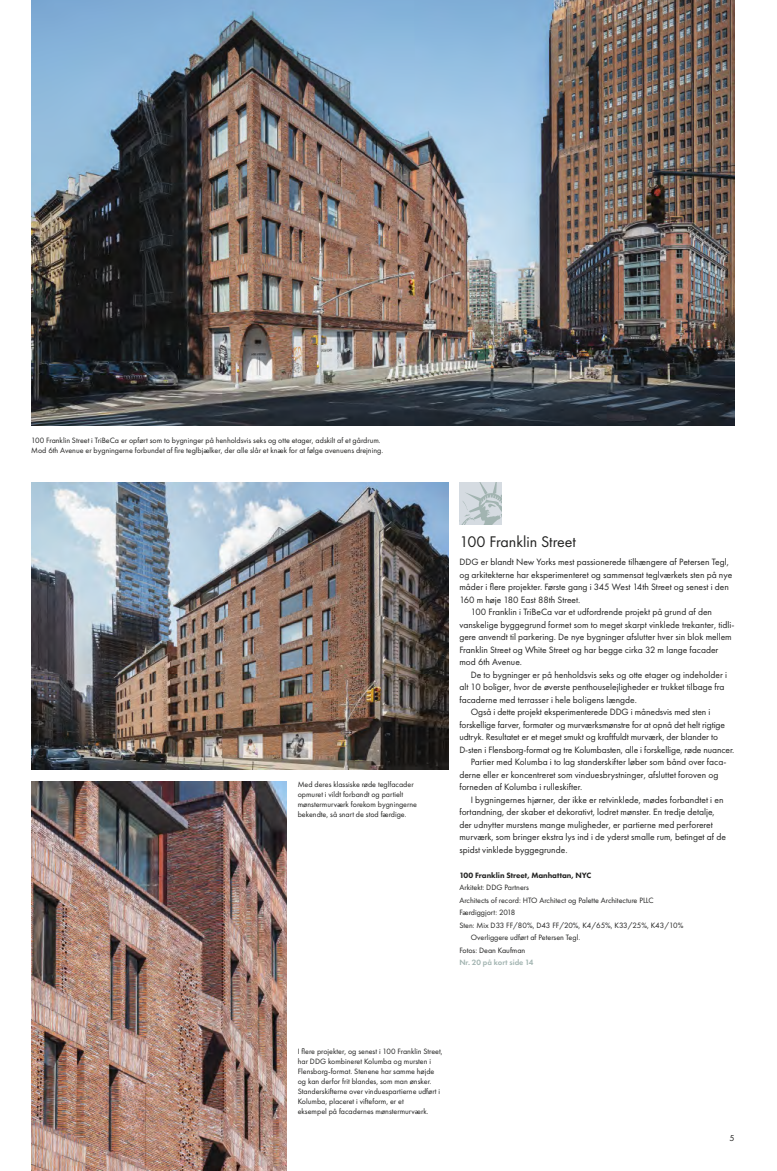
<style>
.page{position:relative;width:777px;height:1171px;background:#fff}
.page>*{position:absolute;margin:0;border:0;box-sizing:border-box;transform-origin:0 0}
.RUBRIK_2{font:16px "Futura PT";color:#222221}
.BRØD_INDRYK{font:9.5px/12.5px "Futura PT";color:#222221}
.BRØD{font:9.5px/12.5px "Futura PT";color:#222221}
.t1{font:9px "Futura PT";color:#222221}
.BILLED{font:8px/10px "Futura PT";color:#222221}
.INFOBOX{font:8px/12.5px "Futura PT";color:#222221}
.INFOBOX_RUBRIK{font:800 8px "Futura PT";color:#222221}
.INFOBOX-2{font:600 8px "Futura PT";color:#a2b4b1}
</style>
<div class="page">
<img style="left:31px;top:781px;width:255px;height:390px">
<svg style="left:459px;top:482px;width:43px;height:42px;background:#c6cfd3"></svg>
<img style="left:31px;top:0;width:703px;height:425px">
<img style="left:31px;top:482px;width:417px;height:288px">
<p class="BILLED" style="left:31px;top:435px;width:353px">100 Franklin Street i TriBeCa er opført som to bygninger på henholdsvis seks og otte etager, adskilt af et gårdrum.<br>Mod 6th Avenue er bygningerne forbundet af fire teglbjælker, der alle slår et knæk for at følge avenuens drejning.</p>
<p class="BILLED" style="left:298px;top:779px;width:121px">Med deres klassiske røde teglfacader opmuret i vildt forbandt og partielt mønstermurværk forekom bygningerne bekendte, så snart de stod færdige.</p>
<p class="RUBRIK_2" style="left:459px;top:532px;width:118px">100 Franklin Street</p>
<p class="BRØD" style="left:459px;top:556px;width:274px">DDG er blandt New Yorks mest passionerede tilhængere af Petersen Tegl, og arkitekterne har eksperimenteret og sammensat teglværkets sten på nye måder i flere projekter. Første gang i 345 West 14th Street og senest i den 160 m høje 180 East 88th Street.</p>
<p class="BRØD_INDRYK" style="left:459px;top:606px;width:276px;text-indent:11px">100 Franklin i TriBeCa var et udfordrende projekt på grund af den vanskelige byggegrund formet som to meget skarpt vinklede trekanter, tidli&shy;gere anvendt til parkering. De nye bygninger afslutter hver sin blok mellem Franklin Street og White Street og har begge cirka 32 m lange facader mod 6th Avenue.</p>
<p class="BRØD_INDRYK" style="left:459px;top:668px;width:269px;text-indent:11px">De to bygninger er på henholdsvis seks og otte etager og indeholder i alt 10 boliger, hvor de øverste penthouselejligheder er trukket tilbage fra facaderne med terrasser i hele boligens længde.</p>
<p class="BRØD_INDRYK" style="left:459px;top:706px;width:276px;text-indent:11px">Også i dette projekt eksperimenterede DDG i månedsvis med sten i forskellige farver, formater og murværksmønstre for at opnå det helt rigtige udtryk. Resultatet er et meget smukt og kraftfuldt murværk, der blander to D-sten i Flensborg-format og tre Kolumbasten, alle i forskellige, røde nuancer.</p>
<p class="BRØD_INDRYK" style="left:459px;top:756px;width:268px;text-indent:11px">Partier med Kolumba i to lag standerskifter løber som bånd over faca&shy;derne eller er koncentreret som vinduesbrystninger, afsluttet foroven og forneden af Kolumba i rulleskifter.</p>
<p class="BRØD_INDRYK" style="left:459px;top:793px;width:268px;text-indent:11px">I bygningernes hjørner, der ikke er retvinklede, mødes forbandtet i en fortandning, der skaber et dekorativt, lodret mønster. En tredje detalje, der udnytter murstens mange muligheder, er partierne med perforeret murværk, som bringer ekstra lys ind i de yderst smalle rum, betinget af de spidst vinklede byggegrunde.</p>
<p class="INFOBOX_RUBRIK" style="left:459px;top:870px;width:134px">100 Franklin Street, Manhattan, NYC</p>
<p class="INFOBOX" style="left:459px;top:881px;width:71px">Arkitekt: DDG Partners</p>
<p class="INFOBOX" style="left:459px;top:894px;width:196px">Architects of record: HTO Architect og Palette Architecture PLLC</p>
<p class="INFOBOX" style="left:459px;top:906px;width:57px">Færdiggjort: 2018</p>
<p class="INFOBOX" style="left:471px;top:918px;width:214px;text-indent:-11px">Sten: Mix D33 FF/80%, D43 FF/20%, K4/65%, K33/25%, K43/10%<br>Overliggere udført af Petersen Tegl.</p>
<p class="INFOBOX" style="left:459px;top:944px;width:67px">Fotos: Dean Kaufman</p>
<p class="INFOBOX-2" style="left:459px;top:957px;width:75px">Nr. 20 på kort side 14</p>
<p class="BILLED" style="left:298px;top:1046px;width:146px">I flere projekter, og senest i 100 Franklin Street, har DDG kombineret Kolumba og mursten i Flensborg-format. Stenene har samme højde og kan derfor frit blandes, som man ønsker.<br>Standerskifterne over vinduespartierne udført i Kolumba, placeret i vifteform, er et<br>eksempel på facadernes mønstermurværk.</p>
<p class="t1" style="left:729px;top:1132px;width:7px">5</p>
</div>
